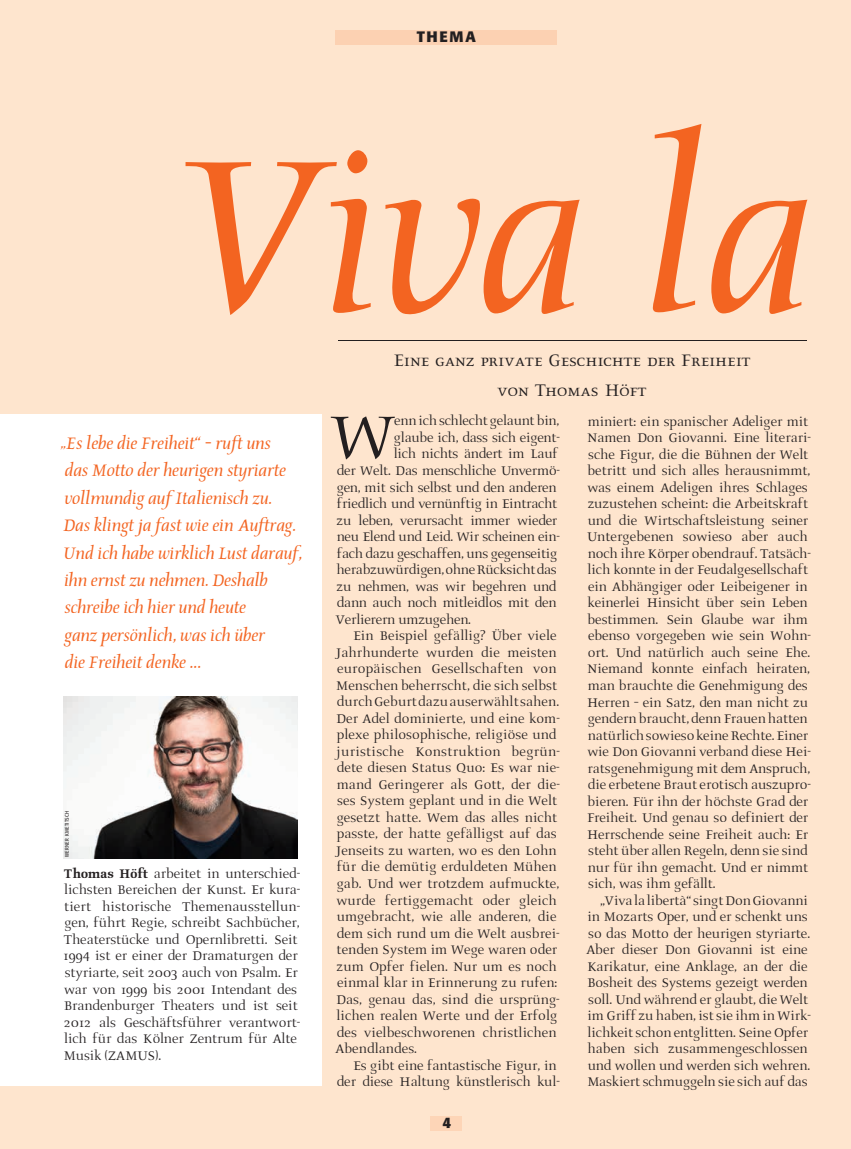
<style>
.page{position:relative;width:851px;height:1149px;background:#fff}
.page>*{position:absolute;margin:0;border:0;box-sizing:border-box;transform-origin:0 0}
.t1{font:italic 274.5px "Styriarte Text";letter-spacing:-.01em;color:#f36421}
.t2{font:76.8px "Styriarte Text";color:#231f20}
.t3{font:italic 21px/27.3px "Styriarte Text";color:#f36421}
.t4{font:21px/30px "Styriarte Text Small Caps";color:#231f20;text-align:center}
.t5{font:15.75px/16.5px "Styriarte Text";color:#231f20}
.t6{font:15.75px "Styriarte Text";letter-spacing:.02em;color:#231f20}
.t7{font:700 15px "Styriarte Formata";letter-spacing:.115em;color:#231f20}
.t8{font:5.25px "Styriarte Formata";letter-spacing:.065em;color:#231f20;scale:.85 1}
.s1{font-weight:700}
</style>
<div class="page">
<div style="left:0;top:0;width:850px;height:1148px;background:#fee5ce"></div>
<div style="left:430px;top:1115px;width:32px;height:15px;background:#fdd5b7"></div>
<div style="left:335px;top:30px;width:222px;height:15px;background:#fcd1b2"></div>
<div style="left:0;top:414px;width:321px;height:671px;background:#fff"></div>
<hr style="left:337px;top:339px;width:469px;height:1px;background:#231f20">
<img style="left:64px;top:696px;width:234px;height:161px">
<p class="t7" style="left:416px;top:27px;width:61px">THEMA</p>
<h1 class="t1" style="left:178px;top:43px;width:636px">Viva la</h1>
<h3 class="t4" style="left:393px;top:346px;width:358px">Eine ganz private Geschichte der Freiheit von Thomas Höft</h3>
<p class="t3" style="left:61px;top:428px;width:242px">„Es lebe die Freiheit“ – ruft uns<br>das Motto der heurigen styriarte vollmundig auf Italienisch zu.<br>Das klingt ja fast wie ein Auftrag.<br>Und ich habe wirklich Lust darauf, ihn ernst zu nehmen. Deshalb schreibe ich hier und heute<br>ganz persönlich, was ich über<br>die Freiheit denke …</p>
<h2 class="t2" style="left:331px;top:403px;width:65px">W</h2>
<p class="t5" style="left:394px;top:413px;width:166px">enn ich schlecht gelaunt bin,</p>
<p class="t5" style="left:586px;top:413px;width:225px">miniert: ein spanischer Adeliger mit Namen Don Giovanni. Eine literari&shy;sche Figur, die die Bühnen der Welt betritt und sich alles herausnimmt, was einem Adeligen ihres Schlages zuzustehen scheint: die Arbeitskraft und die Wirtschaftsleistung seiner Untergebenen sowieso aber auch noch ihre Körper obendrauf. Tatsäch&shy;lich konnte in der Feudalgesellschaft ein Abhängiger oder Leibeigener in keinerlei Hinsicht über sein Leben bestimmen. Sein Glaube war ihm ebenso vorgegeben wie sein Wohn&shy;ort. Und natürlich auch seine Ehe.<br>Niemand konnte einfach heiraten, man brauchte die Genehmigung des Herren – ein Satz, den man nicht zu gendern braucht, denn Frauen hatten natürlich sowieso keine Rechte. Einer wie Don Giovanni verband diese Hei&shy;ratsgenehmigung mit dem Anspruch, die erbetene Braut erotisch auszupro&shy;bieren. Für ihn der höchste Grad der Freiheit. Und genau so definiert der Herrschende seine Freiheit auch: Er steht über allen Regeln, denn sie sind nur für ihn gemacht. Und er nimmt sich, was ihm gefällt.</p>
<p class="t5" style="left:586px;top:892px;width:226px;text-indent:14px">„Viva la libertà“ singt Don Giovanni in Mozarts Oper, und er schenkt uns so das Motto der heurigen styriarte.<br>Aber dieser Don Giovanni ist eine Karikatur, eine Anklage, an der die Bosheit des Systems gezeigt werden soll. Und während er glaubt, die Welt im Griff zu haben, ist sie ihm in Wirk&shy;lichkeit schon entglitten. Seine Opfer haben sich zusammengeschlossen und wollen und werden sich wehren.<br>Maskiert schmuggeln sie sich auf das</p>
<p class="t5" style="left:394px;top:430px;width:167px">glaube ich, dass sich eigent-</p>
<p class="t5" style="left:393px;top:446px;width:165px">lich nichts ändert im Lauf</p>
<p class="t5" style="left:337px;top:463px;width:224px">der Welt. Das menschliche Unvermö-</p>
<p class="t5" style="left:337px;top:479px;width:221px">gen, mit sich selbst und den anderen</p>
<p class="t5" style="left:337px;top:496px;width:222px">friedlich und vernünftig in Eintracht</p>
<p class="t5" style="left:336px;top:512px;width:222px">zu leben, verursacht immer wieder</p>
<p class="t5" style="left:337px;top:529px;width:224px">neu Elend und Leid. Wir scheinen ein-</p>
<p class="t5" style="left:337px;top:545px;width:222px">fach dazu geschaffen, uns gegenseitig</p>
<p class="t5" style="left:336px;top:562px;width:222px">herabzuwürdigen, ohne Rücksicht das</p>
<p class="t5" style="left:336px;top:578px;width:221px">zu nehmen, was wir begehren und</p>
<p class="t5" style="left:337px;top:595px;width:221px">dann auch noch mitleidlos mit den</p>
<p class="t5" style="left:336px;top:611px;width:137px">Verlierern umzugehen.</p>
<p class="t5" style="left:353px;top:628px;width:205px">Ein Beispiel gefällig? Über viele</p>
<p class="t5" style="left:335px;top:644px;width:223px">Jahrhunderte wurden die meisten</p>
<p class="t6" style="left:337px;top:661px;width:221px">europäischen Gesellschaften von</p>
<p class="t5" style="left:336px;top:677px;width:223px">Menschen beherrscht, die sich selbst</p>
<p class="t5" style="left:337px;top:694px;width:224px">durch Geburt dazu auserwählt sahen.</p>
<p class="t5" style="left:336px;top:710px;width:225px">Der Adel dominierte, und eine kom-</p>
<p class="t5" style="left:337px;top:727px;width:221px">plexe philosophische, religiöse und</p>
<p class="t6" style="left:336px;top:744px;width:225px">juristische Konstruktion begrün-</p>
<p class="t5" style="left:337px;top:760px;width:224px">dete diesen Status Quo: Es war nie-</p>
<p class="t5" style="left:337px;top:776px;width:224px">mand Geringerer als Gott, der die-</p>
<p class="t5" style="left:337px;top:793px;width:221px">ses System geplant und in die Welt</p>
<p class="t5" style="left:336px;top:809px;width:222px">gesetzt hatte. Wem das alles nicht</p>
<p class="t5" style="left:337px;top:826px;width:221px">passte, der hatte gefälligst auf das</p>
<p class="t5" style="left:335px;top:842px;width:223px">Jenseits zu warten, wo es den Lohn</p>
<p class="t5" style="left:337px;top:859px;width:221px">für die demütig erduldeten Mühen</p>
<p class="t5" style="left:336px;top:875px;width:224px">gab. Und wer trotzdem aufmuckte,</p>
<p class="t5" style="left:336px;top:892px;width:222px">wurde fertiggemacht oder gleich</p>
<p class="t5" style="left:336px;top:908px;width:221px">umgebracht, wie alle anderen, die</p>
<p class="t5" style="left:337px;top:925px;width:224px">dem sich rund um die Welt ausbrei-</p>
<p class="t5" style="left:336px;top:941px;width:222px">tenden System im Wege waren oder</p>
<p class="t5" style="left:336px;top:958px;width:221px">zum Opfer fielen. Nur um es noch</p>
<p class="t5" style="left:337px;top:974px;width:222px">einmal klar in Erinnerung zu rufen:</p>
<p class="t5" style="left:336px;top:991px;width:225px">Das, genau das, sind die ursprüng-</p>
<p class="t5" style="left:336px;top:1007px;width:222px">lichen realen Werte und der Erfolg</p>
<p class="t5" style="left:337px;top:1024px;width:221px">des vielbeschworenen christlichen</p>
<p class="t5" style="left:335px;top:1040px;width:83px">Abendlandes.</p>
<p class="t5" style="left:353px;top:1057px;width:205px">Es gibt eine fantastische Figur, in</p>
<p class="t5" style="left:337px;top:1073px;width:224px">der diese Haltung künstlerisch kul-</p>
<p class="t8" style="left:64px;top:856px;width:56px;rotate:-90deg">WERNER KMETITSCH</p>
<p class="t5" style="left:64px;top:865px;width:238px"><span class="s1">Thomas Höft</span> arbeitet in unterschied&shy;lichsten Bereichen der Kunst. Er kura&shy;tiert historische Themenausstellun&shy;gen, führt Regie, schreibt Sachbücher, Theaterstücke und Opernlibretti. Seit 1994 ist er einer der Dramaturgen der styriarte, seit 2003 auch von Psalm. Er war von 1999 bis 2001 Intendant des Brandenburger Theaters und ist seit 2012 als Geschäftsführer verantwort&shy;lich für das Kölner Zentrum für Alte Musik (ZAMUS).</p>
<p class="t7" style="left:442px;top:1112px;width:10px">4</p>
</div>
